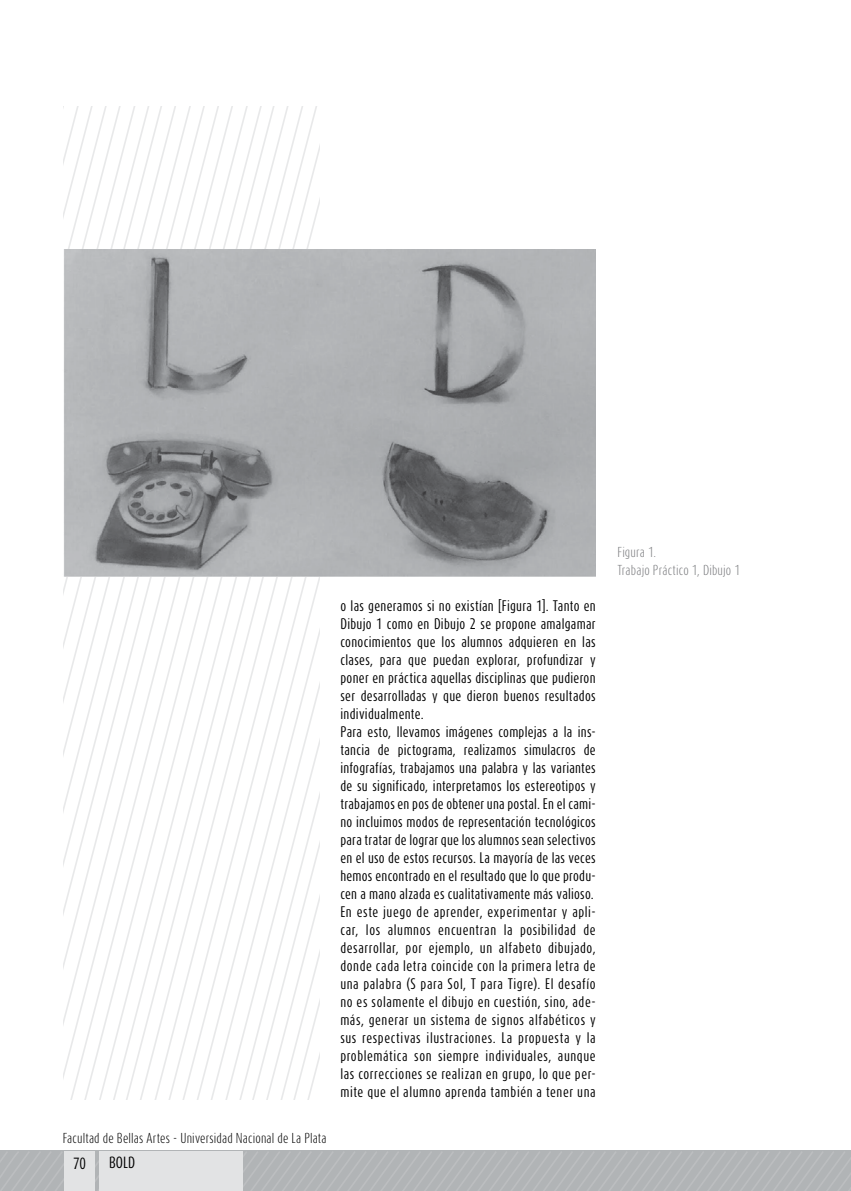
<style>
.page{position:relative;width:851px;height:1191px;background:#fff}
.page>*{position:absolute;margin:0;border:0;box-sizing:border-box;transform-origin:0 0}
.t1{font:13.5px "Dax Compact";color:#000}
.t2{font:13.5px "Dax Compact";color:#000}
.t3{font:12.75px/18px "Dax Compact";letter-spacing:.025em;color:#000}
.t4{font:300 12px "Dax Compact";letter-spacing:.015em;color:#000}
.t5{font:300 12px/18px "Dax Compact";letter-spacing:.015em;color:#797a7d}
</style>
<div class="page">
<svg style="left:0;top:1150px;width:850px;height:41px;background:#b2b5b7"></svg>
<div style="left:64px;top:1151px;width:31px;height:40px;background:#e2e3e4"></div>
<div style="left:99px;top:1151px;width:143px;height:40px;background:#e2e3e4"></div>
<svg style="left:75px;top:106px;width:14px;height:993px"></svg>
<svg style="left:89px;top:106px;width:15px;height:993px"></svg>
<svg style="left:104px;top:106px;width:14px;height:993px"></svg>
<svg style="left:118px;top:106px;width:14px;height:993px"></svg>
<svg style="left:132px;top:106px;width:14px;height:993px"></svg>
<svg style="left:146px;top:106px;width:14px;height:993px"></svg>
<svg style="left:160px;top:106px;width:15px;height:993px"></svg>
<svg style="left:175px;top:106px;width:14px;height:993px"></svg>
<svg style="left:189px;top:106px;width:13px;height:993px"></svg>
<svg style="left:202px;top:106px;width:14px;height:993px"></svg>
<svg style="left:216px;top:106px;width:14px;height:993px"></svg>
<svg style="left:230px;top:106px;width:13px;height:993px"></svg>
<svg style="left:243px;top:106px;width:14px;height:993px"></svg>
<svg style="left:257px;top:106px;width:15px;height:993px"></svg>
<svg style="left:272px;top:106px;width:14px;height:993px"></svg>
<svg style="left:286px;top:106px;width:33px;height:993px"></svg>
<img style="left:64px;top:250px;width:531px;height:326px">
<p class="t4" style="left:63px;top:1130px;width:265px">Facultad de Bellas Artes - Universidad Nacional de La Plata</p>
<p class="t2" style="left:73px;top:1154px;width:15px">70</p>
<p class="t1" style="left:109px;top:1153px;width:27px">BOLD</p>
<p class="t3" style="left:340px;top:596px;width:257px">o las generamos si no existían [Figura 1]. Tanto en Dibujo 1 como en Dibujo 2 se propone amalgamar conocimientos que los alumnos adquieren en las clases, para que puedan explorar, profundizar y poner en práctica aquellas disciplinas que pudieron ser desarrolladas y que dieron buenos resultados individualmente.<br>Para esto, llevamos imágenes complejas a la ins&shy;tancia de pictograma, realizamos simulacros de infografías, trabajamos una palabra y las variantes de su significado, interpretamos los estereotipos y trabajamos en pos de obtener una postal. En el cami&shy;no incluimos modos de representación tecnológicos para tratar de lograr que los alumnos sean selectivos en el uso de estos recursos. La mayoría de las veces hemos encontrado en el resultado que lo que produ&shy;cen a mano alzada es cualitativamente más valioso.<br>En este juego de aprender, experimentar y apli&shy;car, los alumnos encuentran la posibilidad de desarrollar, por ejemplo, un alfabeto dibujado, donde cada letra coincide con la primera letra de una palabra (S para Sol, T para Tigre). El desafío no es solamente el dibujo en cuestión, sino, ade&shy;más, generar un sistema de signos alfabéticos y sus respectivas ilustraciones. La propuesta y la problemática son siempre individuales, aunque las correcciones se realizan en grupo, lo que per&shy;mite que el alumno aprenda también a tener una</p>
<p class="t5" style="left:617px;top:542px;width:124px">Figura 1.<br>Trabajo Práctico 1, Dibujo 1</p>
</div>
